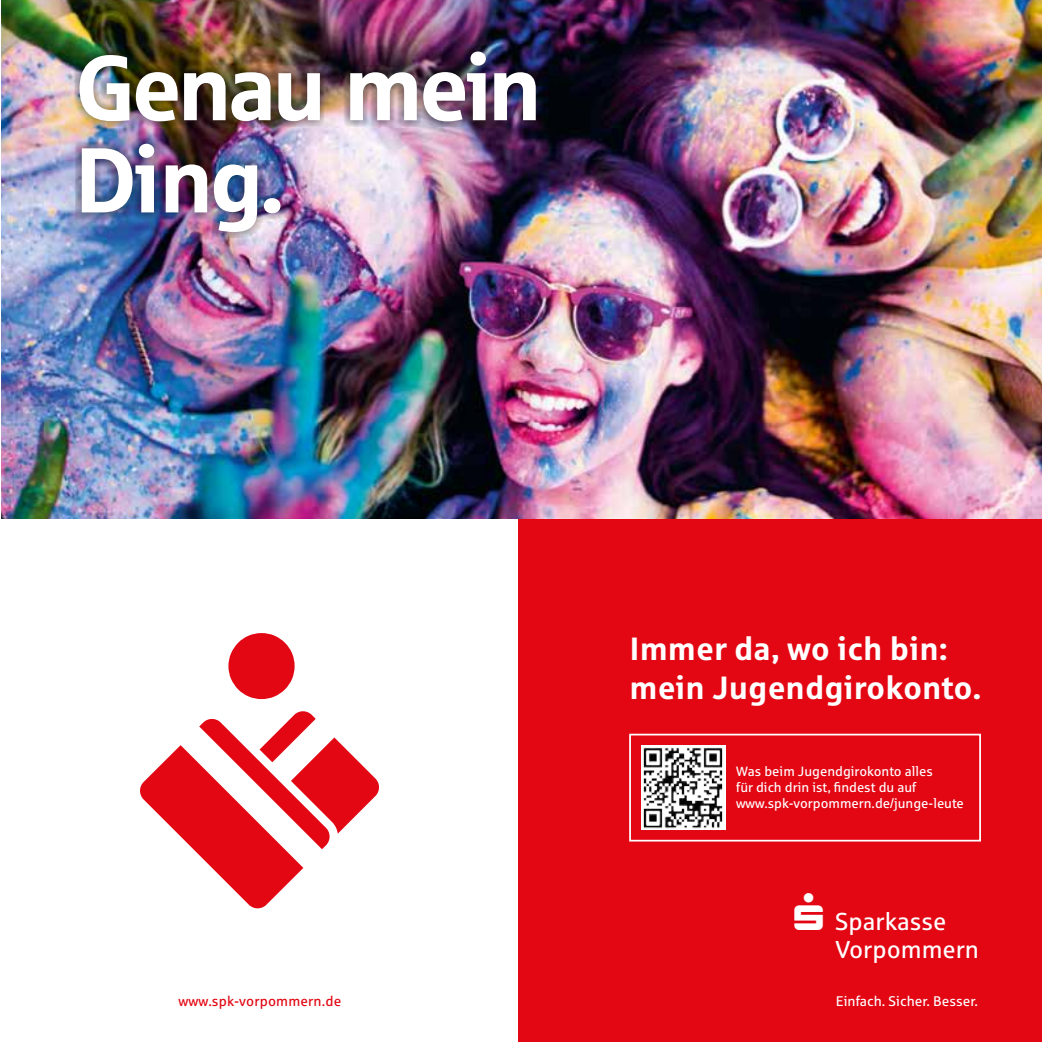
<style>
.page{position:relative;width:1042px;height:1042px;background:#fff}
.page>*{position:absolute;margin:0;border:0;box-sizing:border-box;transform-origin:0 0}
.t1{font:92.23px/92.2px "Sparkasse Head";letter-spacing:-.01em;color:#fff}
.t2{font:700 32.2px/39.2px "Sparkasse Rg";color:#fff}
.t3{font:24.5px/28.5px "Sparkasse Rg";color:#fff}
.t4{font:14px "Sparkasse Rg";color:#fff}
.t5{font:14px "Sparkasse Rg";letter-spacing:.01em;color:#e30613}
.t6{font:13.47px/16.1px "Sparkasse Rg";color:#fff}
</style>
<div class="page">
<img style="left:1px;top:0;width:1041px;height:519px">
<div style="left:518px;top:519px;width:524px;height:523px;background:#e30613"></div>
<img style="left:74px;top:46px;width:467px;height:81px">
<img style="left:75px;top:137px;width:212px;height:102px">
<svg style="left:228px;top:633px;width:67px;height:66px"></svg>
<svg style="left:140px;top:711px;width:239px;height:198px"></svg>
<div style="left:629px;top:734px;width:352px;height:107px;border:2px solid #fff"></div>
<img style="left:641px;top:745px;width:85px;height:86px">
<h1 class="t1" style="left:76px;top:38px;width:465px">Genau mein<br>Ding.</h1>
<p class="t5" style="left:178px;top:992px;width:164px">www.spk-vorpommern.de</p>
<h2 class="t2" style="left:629px;top:628px;width:354px">Immer da, wo ich bin: mein Jugendgirokonto.</h2>
<p class="t6" style="left:736px;top:762px;width:229px">Was beim Jugendgirokonto alles<br>für dich drin ist, findest du auf www.spk-vorpommern.de/junge-leute</p>
<h3 class="t3" style="left:835px;top:906px;width:145px">Sparkasse<br>Vorpommern</h3>
<p class="t4" style="left:836px;top:992px;width:144px">Einfach. Sicher. Besser.</p>
</div>
